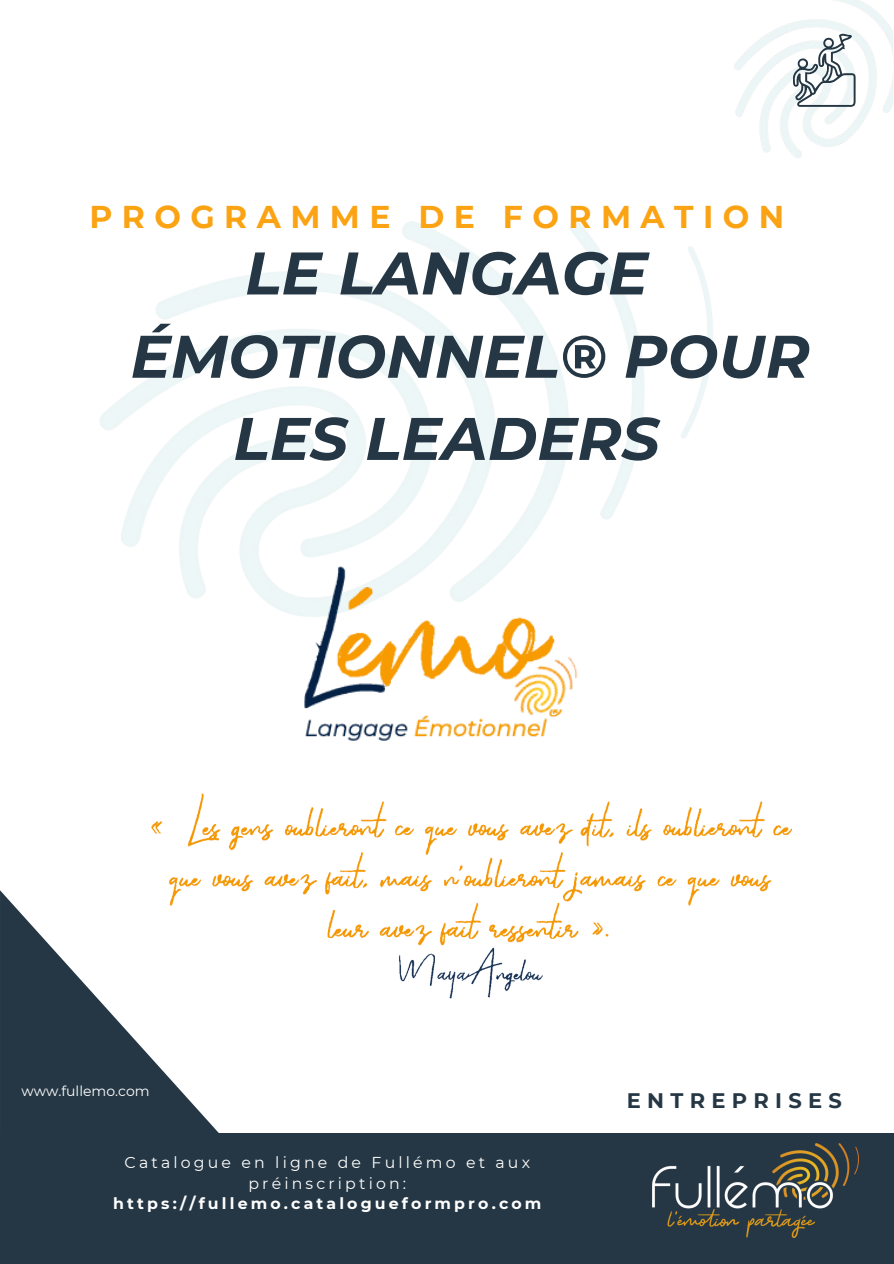
<style>
.page{position:relative;width:894px;height:1264px;background:#fff}
.page>*{position:absolute;margin:0;border:0;box-sizing:border-box;transform-origin:0 0}
.t1{font:italic 700 60px "Montserrat";color:#253744}
.t2{font:700 31.5px "Montserrat";letter-spacing:.3em;color:#fba313}
.t3{font:700 21px "Montserrat";letter-spacing:.3em;color:#253744}
.t4{font:15.75px/20.2px "Montserrat";letter-spacing:.2em;color:#fff;text-align:center}
.t5{font:13.95px "Montserrat";color:#fff}
.s1{font-weight:700}
</style>
<div class="page">
<img style="left:151px;top:793px;width:641px;height:206px">
<svg style="left:0;top:890px;width:336px;height:243px"></svg>
<div style="left:0;top:1133px;width:893px;height:130px;background:#253744"></div>
<img style="left:304px;top:546px;width:274px;height:195px">
<img style="left:652px;top:1143px;width:206px;height:94px">
<img style="left:734px;top:0;width:159px;height:158px">
<svg style="left:792px;top:34px;width:61px;height:71px"></svg>
<h1 class="t2" style="left:89px;top:197px;width:696px">PROGRAMME DE FORMATION</h1>
<p class="t1" style="left:245px;top:236px;width:404px">LE LANGAGE</p>
<p class="t1" style="left:130px;top:319px;width:680px">ÉMOTIONNEL® POUR</p>
<p class="t1" style="left:233px;top:402px;width:428px">LES LEADERS</p>
<p class="t5" style="left:22px;top:1082px;width:129px">www.fullemo.com</p>
<p class="t4" style="left:113px;top:1152px;width:429px">Catalogue en ligne de Fullémo et aux préinscription: <span class="s1">https://fullemo.catalogueformpro.com</span></p>
<h4 class="t3" style="left:626px;top:1087px;width:216px">ENTREPRISES</h4>
</div>
